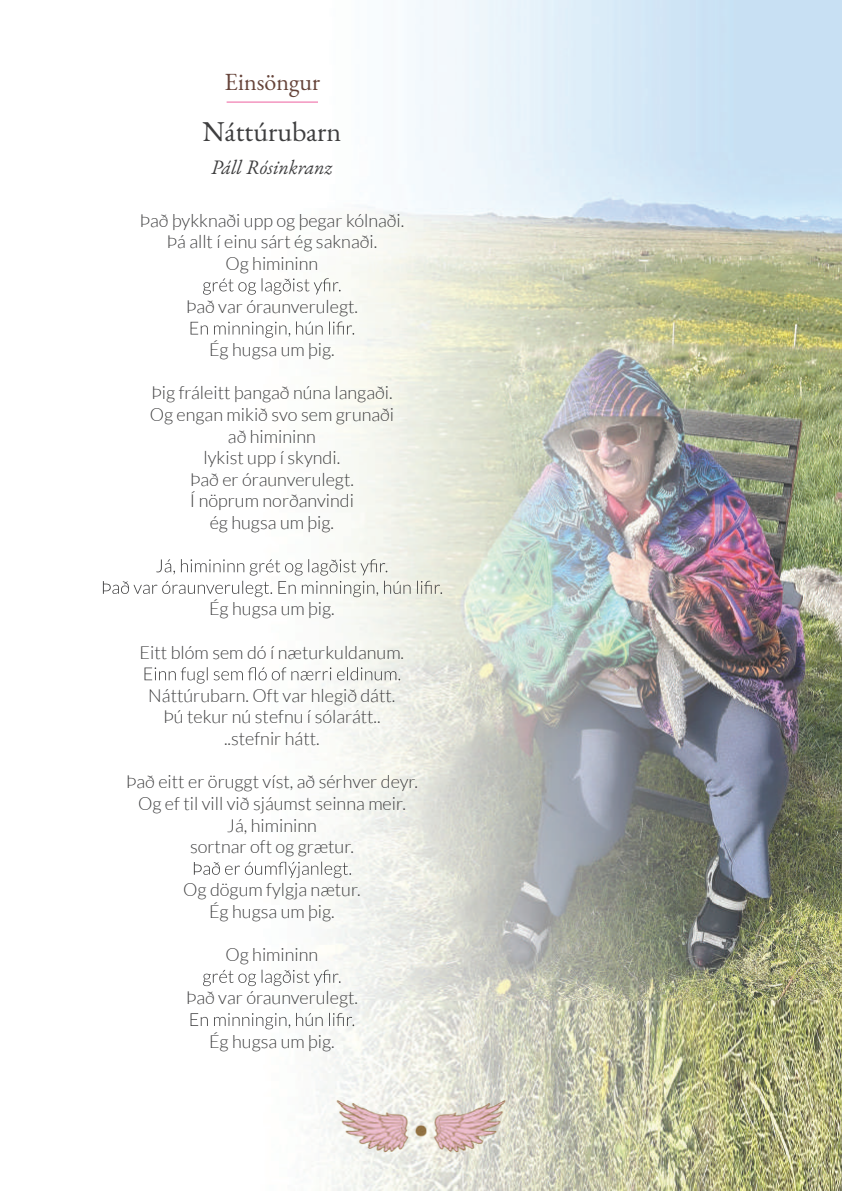
<style>
.page{position:relative;width:842px;height:1191px;background:#fff}
.page>*{position:absolute;margin:0;border:0;box-sizing:border-box;transform-origin:0 0}
.t1{font:28px "EB Garamond";color:#3e3e3f}
.t2{font:24px "EB Garamond";color:#654339}
.t3{font:italic 20px "EB Garamond";letter-spacing:-.015em;color:#3e3e3f}
.t4{font:300 18px/21.6px "Lato";color:#3e3e3f;text-align:center}
</style>
<div class="page">
<img style="left:102px;top:0;width:740px;height:1191px">
<img style="left:102px;top:1073px;width:740px;height:94px">
<img style="left:127px;top:1092px;width:587px;height:65px">
<svg style="left:203px;top:278px;width:138px;height:17px"></svg>
<svg style="left:191px;top:321px;width:163px;height:17px"></svg>
<svg style="left:156px;top:559px;width:231px;height:16px"></svg>
<svg style="left:103px;top:581px;width:339px;height:16px"></svg>
<svg style="left:145px;top:667px;width:255px;height:16px"></svg>
<svg style="left:194px;top:861px;width:157px;height:17px"></svg>
<svg style="left:203px;top:969px;width:138px;height:17px"></svg>
<svg style="left:191px;top:1013px;width:163px;height:16px"></svg>
<hr style="left:227px;top:101px;width:91px;height:2px;background:#f395bf">
<h2 class="t2" style="left:225px;top:66px;width:97px">Einsöngur</h2>
<h1 class="t1" style="left:202px;top:113px;width:140px">Náttúrubarn</h1>
<p class="t3" style="left:211px;top:154px;width:123px">Páll Rósinkranz</p>
<p class="t4" style="left:140px;top:209px;width:266px">Það þykknaði upp og þegar kólnaði.<br>Þá allt í einu sárt ég saknaði.<br>Og himininn</p>
<p class="t4" style="left:186px;top:296px;width:174px">Það var óraunverulegt.</p>
<p class="t4" style="left:209px;top:339px;width:127px">Ég hugsa um þig.</p>
<p class="t4" style="left:150px;top:382px;width:246px">Þig fráleitt þangað núna langaði.<br>Og engan mikið svo sem grunaði að himininn<br>lykist upp í skyndi.<br>Það er óraunverulegt.<br>Í nöprum norðanvindi<br>ég hugsa um þig.</p>
<p class="t4" style="left:209px;top:598px;width:127px">Ég hugsa um þig.</p>
<p class="t4" style="left:140px;top:641px;width:266px">Eitt blóm sem dó í næturkuldanum.</p>
<p class="t4" style="left:148px;top:684px;width:249px">Náttúrubarn. Oft var hlegið dátt.<br>Þú tekur nú stefnu í sólarátt.. ..stefnir hátt.</p>
<p class="t4" style="left:126px;top:771px;width:294px">Það eitt er öruggt víst, að sérhver deyr.<br>Og ef til vill við sjáumst seinna meir.<br>Já, himininn<br>sortnar oft og grætur.</p>
<p class="t4" style="left:183px;top:879px;width:179px">Og dögum fylgja nætur.<br>Ég hugsa um þig.</p>
<p class="t4" style="left:225px;top:944px;width:94px">Og himininn</p>
<p class="t4" style="left:186px;top:987px;width:174px">Það var óraunverulegt.</p>
<p class="t4" style="left:209px;top:1030px;width:127px">Ég hugsa um þig.</p>
</div>
